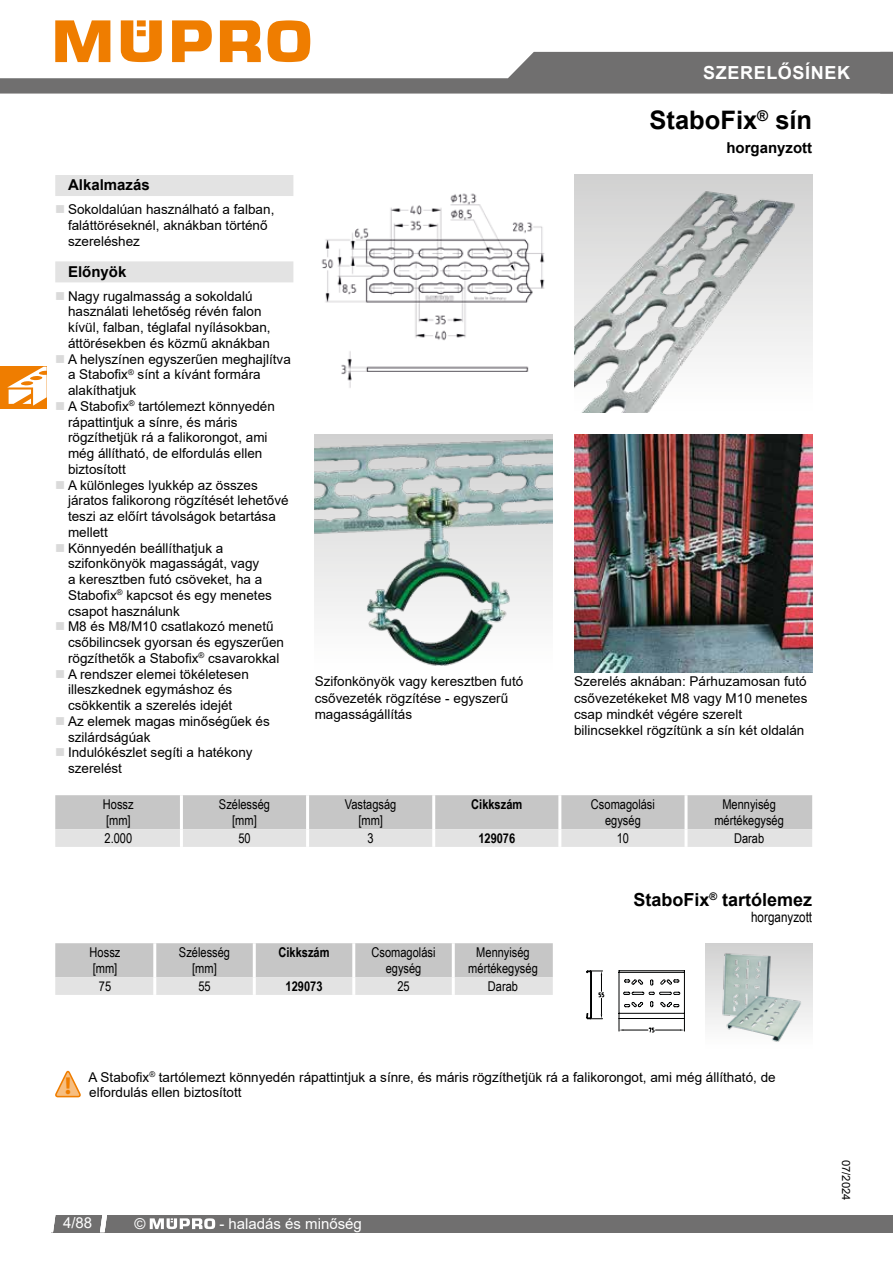
<style>
.page{position:relative;width:893px;height:1263px;background:#fff}
.page>*{position:absolute;margin:0;border:0;box-sizing:border-box;transform-origin:0 0}
.t1{font:700 25.5px "Arial";color:#000}
.t2{font:700 18px "Arial";color:#000}
.t3{font:700 18px "Arial";letter-spacing:.035em;color:#fff}
.t4{font:700 15px "Arial";color:#000}
.t5{font:15px "Arial";color:#fff}
.t6{font:14.25px "Arial Narrow";color:#000}
.t7{font:13.5px/15.8px "Arial";color:#000}
.t8{font:13.5px/15.8px "Arial Narrow";color:#000;text-align:center}
.t9{font:700 13.5px "Arial Narrow";color:#000}
.t10{font:11.25px "Arial";color:#000}
</style>
<div class="page">
<svg style="left:0;top:20px;width:893px;height:74px"></svg>
<div style="left:51px;top:1215px;width:842px;height:17px;background:#706f6f"></div>
<svg style="left:51px;top:1215px;width:4px;height:17px"></svg>
<svg style="left:100px;top:1215px;width:7px;height:17px"></svg>
<svg style="left:150px;top:1218px;width:65px;height:11px"></svg>
<div style="left:55px;top:175px;width:238px;height:21px;background:#e3e3e3"></div>
<div style="left:55px;top:261px;width:238px;height:21px;background:#e3e3e3"></div>
<img style="left:574px;top:175px;width:238px;height:238px">
<img style="left:321px;top:193px;width:224px;height:195px">
<img style="left:574px;top:434px;width:238px;height:238px">
<img style="left:315px;top:434px;width:238px;height:232px">
<svg style="left:55px;top:795px;width:757px;height:52px;background:#d0d0d0"></svg>
<hr style="left:180px;top:795px;width:3px;height:34px;background:#fff">
<hr style="left:306px;top:795px;width:3px;height:34px;background:#fff">
<hr style="left:432px;top:795px;width:3px;height:34px;background:#fff">
<hr style="left:558px;top:795px;width:3px;height:34px;background:#fff">
<hr style="left:684px;top:795px;width:3px;height:34px;background:#fff">
<hr style="left:180px;top:829px;width:3px;height:18px;background:#fff">
<hr style="left:306px;top:829px;width:3px;height:18px;background:#fff">
<hr style="left:432px;top:829px;width:3px;height:18px;background:#fff">
<hr style="left:558px;top:829px;width:3px;height:18px;background:#fff">
<hr style="left:684px;top:829px;width:3px;height:18px;background:#fff">
<svg style="left:55px;top:1071px;width:26px;height:27px"></svg>
<svg style="left:55px;top:943px;width:498px;height:52px;background:#d0d0d0"></svg>
<hr style="left:153px;top:943px;width:3px;height:34px;background:#fff">
<hr style="left:253px;top:943px;width:3px;height:34px;background:#fff">
<hr style="left:352px;top:943px;width:3px;height:34px;background:#fff">
<hr style="left:452px;top:943px;width:3px;height:34px;background:#fff">
<hr style="left:153px;top:977px;width:3px;height:18px;background:#fff">
<hr style="left:253px;top:977px;width:3px;height:18px;background:#fff">
<hr style="left:352px;top:977px;width:3px;height:18px;background:#fff">
<hr style="left:452px;top:977px;width:3px;height:18px;background:#fff">
<img style="left:706px;top:943px;width:106px;height:99px">
<svg style="left:586px;top:970px;width:99px;height:62px"></svg>
<div style="left:0;top:367px;width:47px;height:42px;background:#ef7d00"></div>
<svg style="left:7px;top:367px;width:40px;height:39px"></svg>
<h2 class="t3" style="left:703px;top:60px;width:148px">SZERELŐSÍNEK</h2>
<p class="t4" style="left:68px;top:174px;width:83px">Alkalmazás</p>
<p class="t7" style="left:68px;top:201px;width:208px">Sokoldalúan használható a falban, faláttöréseknél, aknákban történő szereléshez</p>
<p class="t4" style="left:68px;top:261px;width:60px">Előnyök</p>
<p class="t7" style="left:68px;top:288px;width:224px">Nagy rugalmasság a sokoldalú használati lehetőség révén falon kívül, falban, téglafal nyílásokban, áttörésekben és közmű aknákban<br>A helyszínen egyszerűen meghajlítva a Stabofix<sup>®</sup> sínt a kívánt formára alakíthatjuk<br>A Stabofix<sup>®</sup> tartólemezt könnyedén rápattintjuk a sínre, és máris rögzíthetjük rá a falikorongot, ami még állítható, de elfordulás ellen biztosított<br>A különleges lyukkép az összes járatos falikorong rögzítését lehetővé teszi az előírt távolságok betartása mellett<br>Könnyedén beállíthatjuk a szifonkönyök magasságát, vagy<br>a keresztben futó csöveket, ha a<br>Stabofix<sup>®</sup> kapcsot és egy menetes csapot használunk<br>M8 és M8/M10 csatlakozó menetű csőbilincsek gyorsan és egyszerűen rögzíthetők a Stabofix<sup>®</sup> csavarokkal<br>A rendszer elemei tökéletesen illeszkednek egymáshoz és csökkentik a szerelés idejét<br>Az elemek magas minőségűek és szilárdságúak<br>Indulókészlet segíti a hatékony szerelést</p>
<p class="t7" style="left:315px;top:673px;width:210px;line-height:16.2px">Szifonkönyök vagy keresztben futó csővezeték rögzítése - egyszerű magasságállítás</p>
<h1 class="t1" style="left:650px;top:102px;width:164px">StaboFix<sup>®</sup> sín</h1>
<p class="t4" style="left:726px;top:138px;width:87px">horganyzott</p>
<p class="t7" style="left:574px;top:673px;width:235px;line-height:16.2px">Szerelés aknában: Párhuzamosan futó csővezetékeket M8 vagy M10 menetes csap mindkét végére szerelt bilincsekkel rögzítünk a sín két oldalán</p>
<p class="t8" style="left:103px;top:796px;width:32px;text-align:left">Hossz [mm]</p>
<p class="t8" style="left:219px;top:796px;width:53px">Szélesség [mm]</p>
<p class="t8" style="left:345px;top:796px;width:53px">Vastagság [mm]</p>
<p class="t9" style="left:471px;top:794px;width:53px">Cikkszám</p>
<p class="t8" style="left:591px;top:796px;width:65px">Csomagolási egység</p>
<p class="t8" style="left:714px;top:796px;width:71px">Mennyiség mértékegység</p>
<p class="t8" style="left:105px;top:829px;width:29px">2.000</p>
<p class="t8" style="left:238px;top:829px;width:14px">50</p>
<p class="t8" style="left:368px;top:829px;width:8px">3</p>
<p class="t9" style="left:478px;top:828px;width:38px">129076</p>
<p class="t8" style="left:617px;top:829px;width:14px">10</p>
<p class="t8" style="left:734px;top:829px;width:32px">Darab</p>
<p class="t8" style="left:90px;top:944px;width:32px;text-align:left">Hossz [mm]</p>
<p class="t8" style="left:179px;top:944px;width:53px">Szélesség [mm]</p>
<p class="t9" style="left:278px;top:942px;width:53px">Cikkszám</p>
<p class="t8" style="left:372px;top:944px;width:65px">Csomagolási egység</p>
<p class="t8" style="left:468px;top:944px;width:71px">Mennyiség mértékegység</p>
<p class="t8" style="left:99px;top:977px;width:14px">75</p>
<p class="t8" style="left:198px;top:977px;width:14px">55</p>
<p class="t9" style="left:286px;top:976px;width:38px">129073</p>
<p class="t8" style="left:397px;top:977px;width:14px">25</p>
<p class="t8" style="left:488px;top:977px;width:32px">Darab</p>
<h2 class="t2" style="left:633px;top:887px;width:180px">StaboFix<sup>®</sup> tartólemez</h2>
<p class="t6" style="left:751px;top:906px;width:63px">horganyzott</p>
<p class="t7" style="left:65px;top:1069px;width:712px;text-indent:24px">A Stabofix<sup>®</sup> tartólemezt könnyedén rápattintjuk a sínre, és máris rögzíthetjük rá a falikorongot, ami még állítható, de <sup>!</sup> elfordulás ellen biztosított</p>
<p class="t5" style="left:63px;top:1213px;width:31px">4/88</p>
<p class="t5" style="left:135px;top:1213px;width:13px">©</p>
<p class="t5" style="left:219px;top:1213px;width:144px">- haladás és minőség</p>
<p class="t10" style="left:854px;top:1160px;width:42px;rotate:90deg">07/2024</p>
</div>
